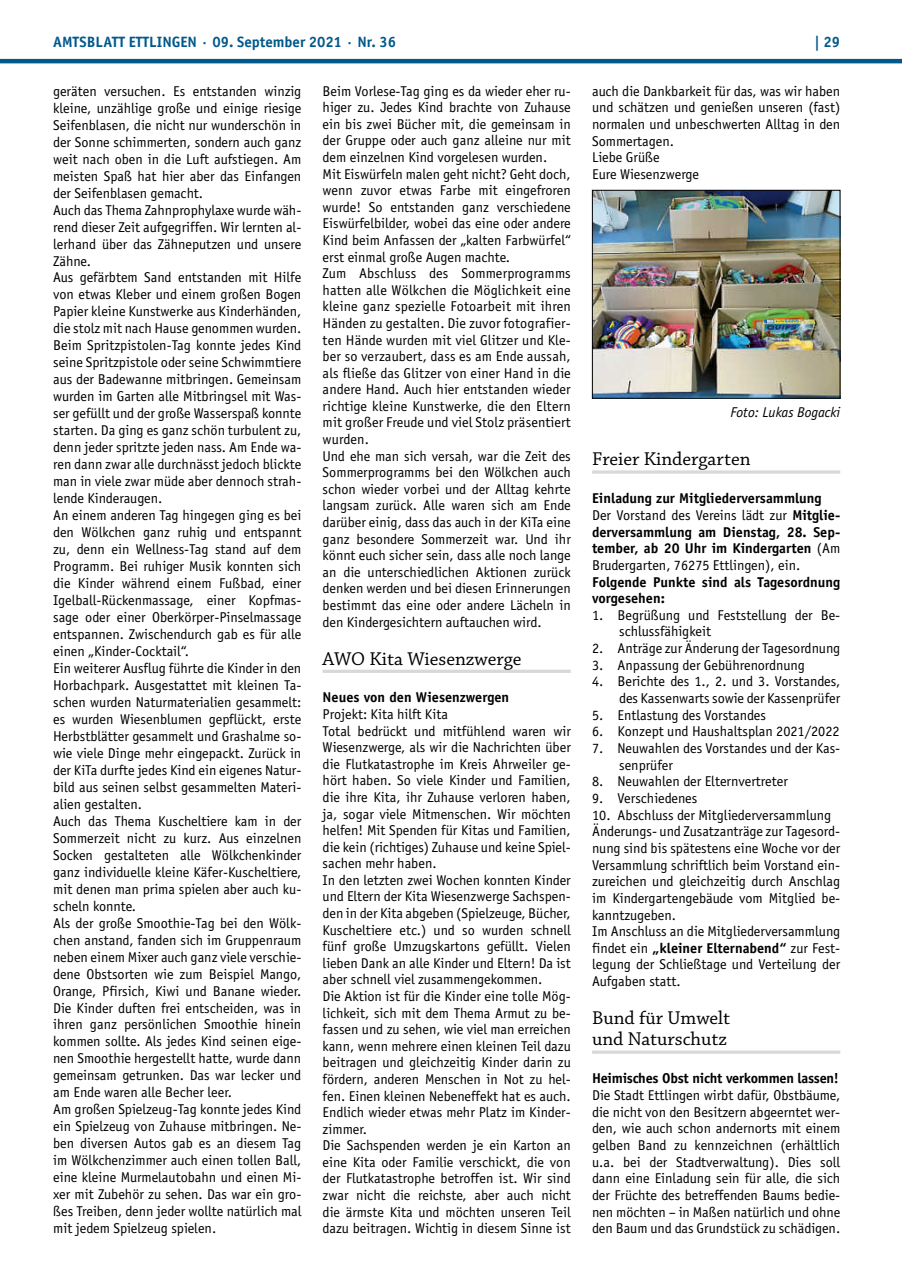
<style>
.page{position:relative;width:902px;height:1280px;background:#fff}
.page>*{position:absolute;margin:0;border:0;box-sizing:border-box;transform-origin:0 0}
.t1{font:19.5px/21.1px "Chaparral Pro";color:#000}
.t2{font:700 15px "Officina Sans";color:#00588b}
.t3{font:14.25px/16.6px "Officina Sans";color:#000}
.t4{font:700 14.25px/16.6px "Officina Sans";color:#000}
.t5{font:700 14.25px "Officina Sans";letter-spacing:-.02em;color:#000}
.t6{font:italic 14.25px "Officina Sans";color:#000}
.s1{font-weight:400}
.s2{font-weight:700}
</style>
<div class="page">
<hr style="left:0;top:59px;width:901px;height:4px;background:#00588b">
<hr style="left:322px;top:670px;width:248px;height:3px;background:#d8d8d9">
<hr style="left:592px;top:470px;width:248px;height:4px;background:#e0e0e1">
<svg style="left:592px;top:1050px;width:248px;height:4px"></svg>
<img style="left:594px;top:192px;width:244px;height:204px">
<div style="left:592px;top:190px;width:248px;height:208px;border:1px solid #000"></div>
<p class="t2" style="left:53px;top:32px;width:344px">AMTSBLATT ETTLINGEN · 09. September 2021 · Nr. 36</p>
<p class="t2" style="left:814px;top:32px;width:28px">| 29</p>
<p class="t3" style="left:53px;top:82px;width:250px">geräten versuchen. Es entstanden winzig kleine, unzählige große und einige riesige Seifenblasen, die nicht nur wunderschön in der Sonne schimmerten, sondern auch ganz weit nach oben in die Luft aufstiegen. Am meisten Spaß hat hier aber das Einfangen der Seifenblasen gemacht.<br>Auch das Thema Zahnprophylaxe wurde wäh&shy;rend dieser Zeit aufgegriffen. Wir lernten al&shy;lerhand über das Zähneputzen und unsere Zähne.<br>Aus gefärbtem Sand entstanden mit Hilfe von etwas Kleber und einem großen Bogen Papier kleine Kunstwerke aus Kinderhänden, die stolz mit nach Hause genommen wurden.<br>Beim Spritzpistolen-Tag konnte jedes Kind seine Spritzpistole oder seine Schwimmtiere aus der Badewanne mitbringen. Gemeinsam wurden im Garten alle Mitbringsel mit Was&shy;ser gefüllt und der große Wasserspaß konnte starten. Da ging es ganz schön turbulent zu, denn jeder spritzte jeden nass. Am Ende wa&shy;ren dann zwar alle durchnässt jedoch blickte man in viele zwar müde aber dennoch strah&shy;lende Kinderaugen.<br>An einem anderen Tag hingegen ging es bei den Wölkchen ganz ruhig und entspannt zu, denn ein Wellness-Tag stand auf dem Programm. Bei ruhiger Musik konnten sich die Kinder während einem Fußbad, einer Igelball-Rückenmassage, einer Kopfmas&shy;sage oder einer Oberkörper-Pinselmassage entspannen. Zwischendurch gab es für alle einen „Kinder-Cocktail“.<br>Ein weiterer Ausflug führte die Kinder in den Horbachpark. Ausgestattet mit kleinen Ta&shy;schen wurden Naturmaterialien gesammelt: es wurden Wiesenblumen gepflückt, erste Herbstblätter gesammelt und Grashalme so&shy;wie viele Dinge mehr eingepackt. Zurück in der KiTa durfte jedes Kind ein eigenes Natur&shy;bild aus seinen selbst gesammelten Materi&shy;alien gestalten.<br>Auch das Thema Kuscheltiere kam in der Sommerzeit nicht zu kurz. Aus einzelnen Socken gestalteten alle Wölkchenkinder ganz individuelle kleine Käfer-Kuscheltiere, mit denen man prima spielen aber auch ku&shy;scheln konnte.<br>Als der große Smoothie-Tag bei den Wölk&shy;chen anstand, fanden sich im Gruppenraum neben einem Mixer auch ganz viele verschie&shy;dene Obstsorten wie zum Beispiel Mango, Orange, Pfirsich, Kiwi und Banane wieder.<br>Die Kinder duften frei entscheiden, was in ihren ganz persönlichen Smoothie hinein kommen sollte. Als jedes Kind seinen eige&shy;nen Smoothie hergestellt hatte, wurde dann gemeinsam getrunken. Das war lecker und am Ende waren alle Becher leer.<br>Am großen Spielzeug-Tag konnte jedes Kind ein Spielzeug von Zuhause mitbringen. Ne&shy;ben diversen Autos gab es an diesem Tag im Wölkchenzimmer auch einen tollen Ball, eine kleine Murmelautobahn und einen Mi&shy;xer mit Zubehör zu sehen. Das war ein gro&shy;ßes Treiben, denn jeder wollte natürlich mal mit jedem Spielzeug spielen.</p>
<p class="t3" style="left:322px;top:83px;width:250px">Beim Vorlese-Tag ging es da wieder eher ru&shy;higer zu. Jedes Kind brachte von Zuhause ein bis zwei Bücher mit, die gemeinsam in der Gruppe oder auch ganz alleine nur mit dem einzelnen Kind vorgelesen wurden.<br>Mit Eiswürfeln malen geht nicht? Geht doch, wenn zuvor etwas Farbe mit eingefroren wurde! So entstanden ganz verschiedene Eiswürfelbilder, wobei das eine oder andere Kind beim Anfassen der „kalten Farbwürfel“ erst einmal große Augen machte.<br>Zum Abschluss des Sommerprogramms hatten alle Wölkchen die Möglichkeit eine kleine ganz spezielle Fotoarbeit mit ihren Händen zu gestalten. Die zuvor fotografier&shy;ten Hände wurden mit viel Glitzer und Kle&shy;ber so verzaubert, dass es am Ende aussah, als fließe das Glitzer von einer Hand in die andere Hand. Auch hier entstanden wieder richtige kleine Kunstwerke, die den Eltern mit großer Freude und viel Stolz präsentiert wurden.<br>Und ehe man sich versah, war die Zeit des Sommerprogramms bei den Wölkchen auch schon wieder vorbei und der Alltag kehrte langsam zurück. Alle waren sich am Ende darüber einig, dass das auch in der KiTa eine ganz besondere Sommerzeit war. Und ihr könnt euch sicher sein, dass alle noch lange an die unterschiedlichen Aktionen zurück denken werden und bei diesen Erinnerungen bestimmt das eine oder andere Lächeln in den Kindergesichtern auftauchen wird.</p>
<p class="t3" style="left:592px;top:83px;width:250px">auch die Dankbarkeit für das, was wir haben und schätzen und genießen unseren (fast) normalen und unbeschwerten Alltag in den<br>Sommertagen.<br>Liebe Grüße<br>Eure Wiesenzwerge</p>
<p class="t6" style="left:730px;top:403px;width:111px">Foto: Lukas Bogacki</p>
<h1 class="t1" style="left:592px;top:449px;width:160px">Freier Kindergarten</h1>
<p class="t4" style="left:592px;top:490px;width:250px">Einladung zur Mitgliederversammlung <span class="s1">Der Vorstand des Vereins lädt zur</span> Mitglie&shy;derversammlung am Dienstag, 28. Sep&shy;tember, ab 20 Uhr im Kindergarten <span class="s1">(Am Brudergarten, 76275 Ettlingen), ein.</span></p>
<p class="t4" style="left:592px;top:573px;width:250px">Folgende Punkte sind als Tagesordnung vorgesehen:</p>
<p class="t3" style="left:619px;top:607px;width:223px;text-indent:-27px">1. Begrüßung und Feststellung der Be&shy;schlussfähigkeit</p>
<p class="t3" style="left:592px;top:640px;width:250px">2. Anträge zur Änderung der Tagesordnung</p>
<p class="t3" style="left:592px;top:657px;width:214px">3. Anpassung der Gebührenordnung</p>
<p class="t3" style="left:592px;top:673px;width:250px;text-align:right">4. Berichte des 1., 2. und 3. Vorstandes, des Kassenwarts sowie der Kassenprüfer</p>
<p class="t3" style="left:592px;top:707px;width:175px">5. Entlastung des Vorstandes</p>
<p class="t3" style="left:592px;top:723px;width:249px">6. Konzept und Haushaltsplan 2021/2022</p>
<p class="t3" style="left:619px;top:740px;width:223px;text-indent:-27px">7. Neuwahlen des Vorstandes und der Kas&shy;senprüfer</p>
<p class="t3" style="left:592px;top:773px;width:197px">8. Neuwahlen der Elternvertreter</p>
<p class="t3" style="left:592px;top:790px;width:107px">9. Verschiedenes</p>
<p class="t3" style="left:592px;top:806px;width:250px">10. Abschluss der Mitgliederversammlung Änderungs- und Zusatzanträge zur Tagesord&shy;nung sind bis spätestens eine Woche vor der Versammlung schriftlich beim Vorstand ein&shy;zureichen und gleichzeitig durch Anschlag im Kindergartengebäude vom Mitglied be&shy;kanntzugeben.<br>Im Anschluss an die Mitgliederversammlung findet ein <span class="s2">„kleiner Elternabend“</span> zur Fest&shy;legung der Schließtage und Verteilung der Aufgaben statt.</p>
<h1 class="t1" style="left:592px;top:1008px;width:140px">Bund für Umwelt und Naturschutz</h1>
<p class="t5" style="left:592px;top:1069px;width:248px">Heimisches Obst nicht verkommen lassen!</p>
<p class="t3" style="left:592px;top:1087px;width:250px;text-align:justify">Die Stadt Ettlingen wirbt dafür, Obstbäume, die nicht von den Besitzern abgeerntet wer&shy;den, wie auch schon andernorts mit einem gelben Band zu kennzeichnen (erhältlich u.a. bei der Stadtverwaltung). Dies soll dann eine Einladung sein für alle, die sich der Früchte des betreffenden Baums bedie&shy;nen möchten – in Maßen natürlich und ohne den Baum und das Grundstück zu schädigen.</p>
<h1 class="t1" style="left:322px;top:649px;width:200px">AWO Kita Wiesenzwerge</h1>
<p class="t4" style="left:322px;top:689px;width:188px">Neues von den Wiesenzwergen</p>
<p class="t3" style="left:322px;top:706px;width:250px">Projekt: Kita hilft Kita<br>Total bedrückt und mitfühlend waren wir Wiesenzwerge, als wir die Nachrichten über die Flutkatastrophe im Kreis Ahrweiler ge&shy;hört haben. So viele Kinder und Familien, die ihre Kita, ihr Zuhause verloren haben, ja, sogar viele Mitmenschen. Wir möchten helfen! Mit Spenden für Kitas und Familien, die kein (richtiges) Zuhause und keine Spiel&shy;sachen mehr haben.<br>In den letzten zwei Wochen konnten Kinder und Eltern der Kita Wiesenzwerge Sachspen&shy;den in der Kita abgeben (Spielzeuge, Bücher, Kuscheltiere etc.) und so wurden schnell fünf große Umzugskartons gefüllt. Vielen lieben Dank an alle Kinder und Eltern! Da ist aber schnell viel zusammengekommen.<br>Die Aktion ist für die Kinder eine tolle Mög&shy;lichkeit, sich mit dem Thema Armut zu be&shy;fassen und zu sehen, wie viel man erreichen kann, wenn mehrere einen kleinen Teil dazu beitragen und gleichzeitig Kinder darin zu fördern, anderen Menschen in Not zu hel&shy;fen. Einen kleinen Nebeneffekt hat es auch.<br>Endlich wieder etwas mehr Platz im Kinder&shy;zimmer.<br>Die Sachspenden werden je ein Karton an eine Kita oder Familie verschickt, die von der Flutkatastrophe betroffen ist. Wir sind zwar nicht die reichste, aber auch nicht die ärmste Kita und möchten unseren Teil dazu beitragen. Wichtig in diesem Sinne ist</p>
</div>
